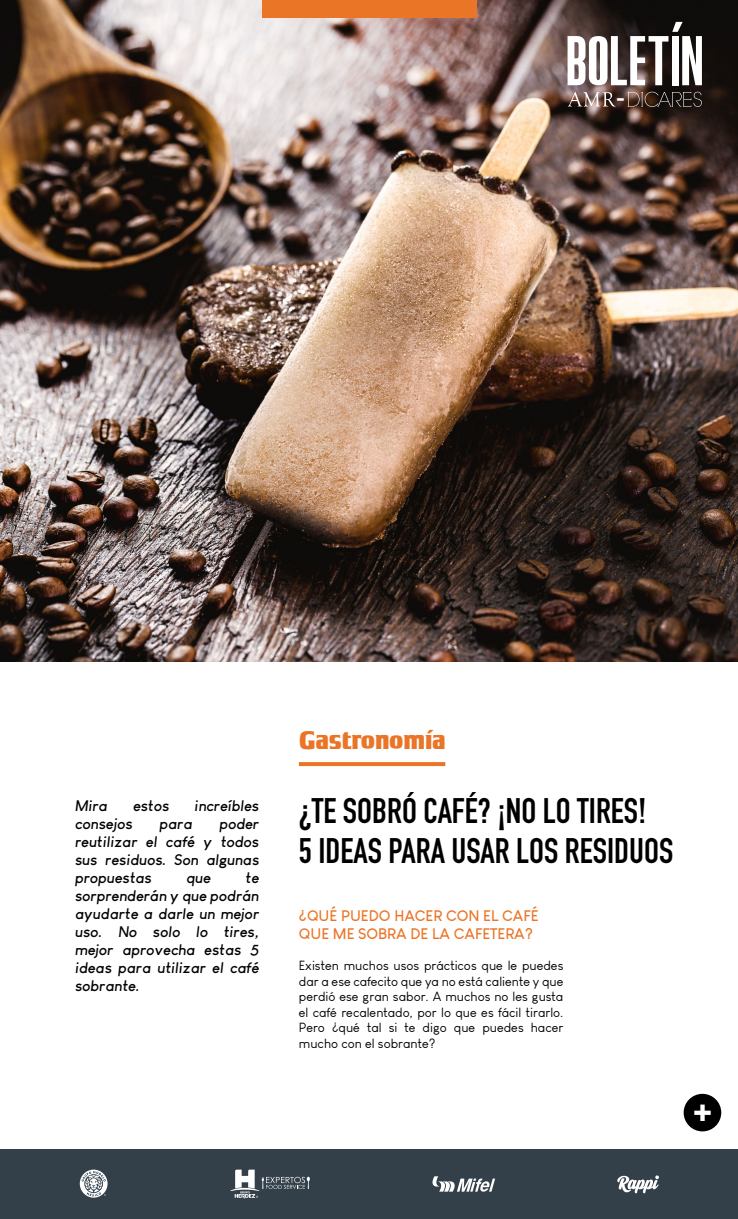
<style>
.page{position:relative;width:738px;height:1219px;background:#fff}
.page>*{position:absolute;margin:0;border:0;box-sizing:border-box;transform-origin:0 0}
.t1{font:55px "Pirrata";color:#fff}
.t2{font:700 35px/40px "DIN Condensed";color:#000}
.t3{font:30px "Tobago Poster";color:#fff}
.t4{font:25px "Tobago Poster";color:#eb7527}
.t5{font:23.1px "Pirrata";color:#fff}
.t6{font:italic 700 15px/18px "Louis George Cafe";letter-spacing:.01em;color:#000;text-align:justify}
.t7{font:700 15px/18px "Louis George Cafe";color:#eb7527}
.t8{font:13px/15.6px "Louis George Cafe";color:#000;text-align:justify}
</style>
<div class="page">
<img style="left:0;top:0;width:737px;height:662px">
<div style="left:0;top:1149px;width:737px;height:70px;background:#33404a"></div>
<div style="left:683px;top:1094px;width:37px;height:37px;background:#000;border-radius:50%"></div>
<svg style="left:80px;top:1170px;width:27px;height:28px"></svg>
<svg style="left:617px;top:1175px;width:41px;height:18px"></svg>
<svg style="left:230px;top:1170px;width:79px;height:28px"></svg>
<svg style="left:432px;top:1176px;width:62px;height:16px"></svg>
<div style="left:261px;top:0;width:215px;height:17px;background:#eb7527"></div>
<svg style="left:298px;top:762px;width:147px;height:4px"></svg>
<svg style="left:567px;top:92px;width:48px;height:15px"></svg>
<svg style="left:627px;top:92px;width:74px;height:15px"></svg>
<svg style="left:671px;top:22px;width:11px;height:10px"></svg>
<h1 class="t1" style="left:565px;top:32px;width:139px">BOLETIN</h1>
<h3 class="t5" style="left:616px;top:86px;width:10px">-</h3>
<p class="t6" style="left:75px;top:797px;width:34px">Mira</p>
<p class="t6" style="left:133px;top:797px;width:38px">estos</p>
<p class="t6" style="left:194px;top:797px;width:66px">increíbles</p>
<p class="t6" style="left:75px;top:815px;width:59px">consejos</p>
<p class="t6" style="left:159px;top:815px;width:34px">para</p>
<p class="t6" style="left:75px;top:815px;width:185px;text-indent:144px">poder reutilizar el café y todos sus residuos. Son algunas propuestas</p>
<p class="t6" style="left:75px;top:869px;width:185px;text-indent:170px">te sorprenderán y que podrán ayudarte a darle un mejor uso. No solo lo tires, mejor aprovecha estas 5 ideas para utilizar el café sobrante.</p>
<p class="t6" style="left:186px;top:869px;width:26px">que</p>
<h3 class="t4" style="left:298px;top:725px;width:148px">Gastronomía</h3>
<h2 class="t2" style="left:298px;top:790px;width:375px">¿TE SOBRÓ CAFÉ? ¡NO LO TIRES!<br>5 IDEAS PARA USAR LOS RESIDUOS</h2>
<p class="t7" style="left:298px;top:906px;width:241px">¿QUÉ PUEDO HACER CON EL CAFÉ<br>QUE ME SOBRA DE LA CAFETERA?</p>
<p class="t8" style="left:298px;top:958px;width:266px">Existen muchos usos prácticos que le puedes dar a ese cafecito que ya no está caliente y que perdió ese gran sabor. A muchos no les gusta el café recalentado, por lo que es fácil tirarlo.<br>Pero ¿qué tal si te digo que puedes hacer mucho con el sobrante?</p>
<h3 class="t3" style="left:691px;top:1092px;width:21px">+</h3>
</div>
